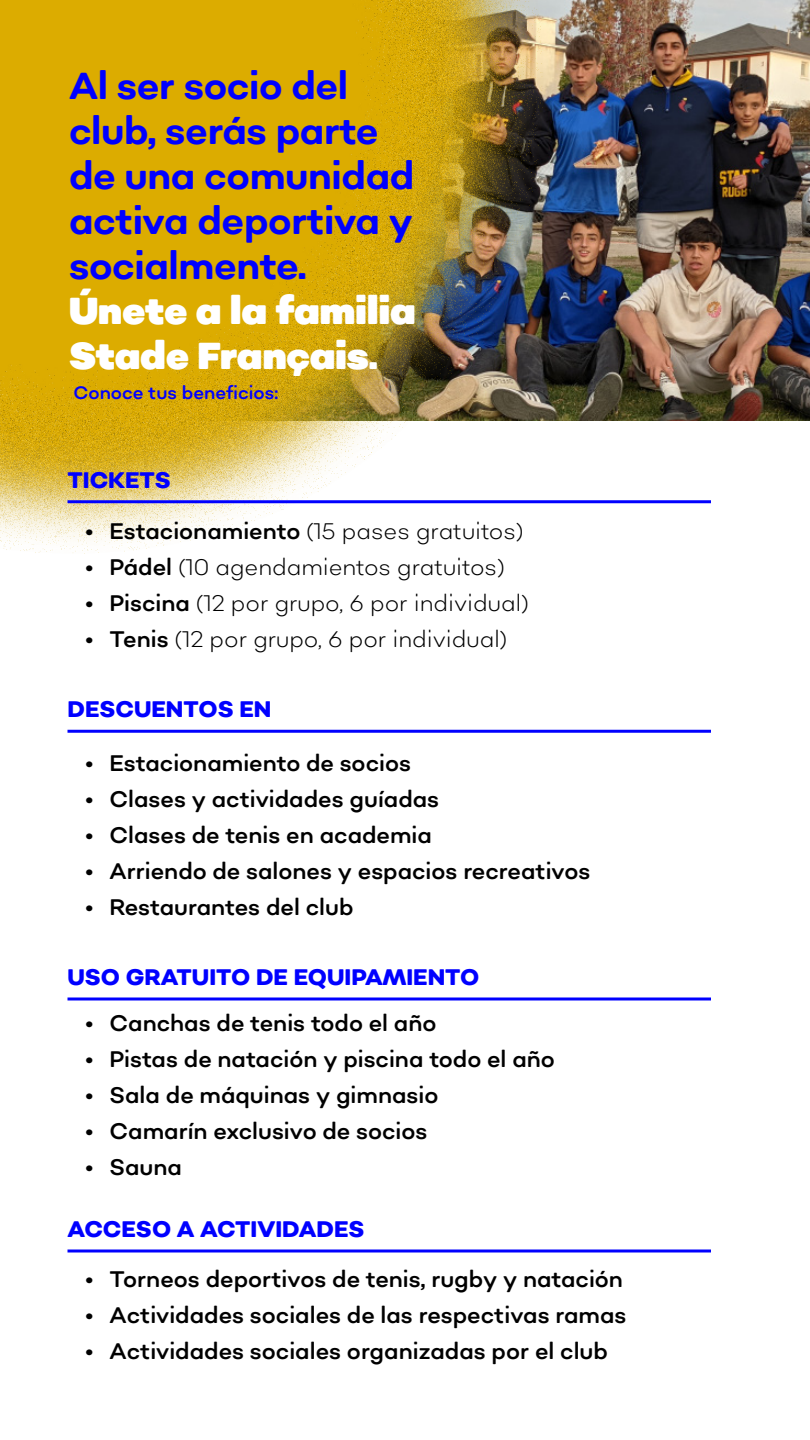
<style>
.page{position:relative;width:810px;height:1440px;background:#fff}
.page>*{position:absolute;margin:0;border:0;box-sizing:border-box;transform-origin:0 0}
.t1{font:700 37.5px/45px "Sonny Vol 2";letter-spacing:-.01em;color:#00f}
.t2{font:900 37.5px/45px "Sonny Vol 2";letter-spacing:-.01em;color:#fff}
.t3{font:22.5px "Sonny Vol 2";color:#000}
.t4{font:300 22.5px "Sonny Vol 2";color:#000}
.t5{font:800 22.5px "Sonny Vol 2";color:#00f}
.t6{font:18px "Sonny Vol 2";color:#00f}
.s1{font-weight:800}
.s2{font-weight:400}
</style>
<div class="page">
<img style="left:605px;top:0;width:205px;height:421px">
<img style="left:0;top:0;width:605px;height:554px">
<hr style="left:68px;top:998px;width:643px;height:2px;background:#00f">
<hr style="left:68px;top:730px;width:643px;height:3px;background:#00f">
<hr style="left:68px;top:1250px;width:643px;height:2px;background:#00f">
<hr style="left:68px;top:500px;width:643px;height:3px;background:#00f">
<h1 class="t1" style="left:69px;top:63px;width:347px">Al ser socio del club, serás parte de una comunidad activa deportiva y socialmente.</h1>
<h1 class="t2" style="left:69px;top:288px;width:348px">Únete a la familia<br>Stade Français<span class="s1">.</span></h1>
<p class="t6" style="left:74px;top:381px;width:206px">Conoce tus beneficios:</p>
<p class="t5" style="left:68px;top:465px;width:105px">TICKETS</p>
<p class="t4" style="left:86px;top:516px;width:440px"><span class="s2">• Estacionamiento</span> (15 pases gratuitos)</p>
<p class="t4" style="left:86px;top:552px;width:421px"><span class="s2">• Pádel</span> (10 agendamientos gratuitos)</p>
<p class="t4" style="left:86px;top:588px;width:445px"><span class="s2">• Piscina</span> (12 por grupo, 6 por individual)</p>
<p class="t4" style="left:86px;top:624px;width:424px"><span class="s2">• Tenis</span> (12 por grupo, 6 por individual)</p>
<p class="t5" style="left:68px;top:694px;width:205px">DESCUENTOS EN</p>
<p class="t3" style="left:86px;top:749px;width:327px">• Estacionamiento de socios</p>
<p class="t3" style="left:86px;top:785px;width:355px">• Clases y actividades guíadas</p>
<p class="t3" style="left:86px;top:821px;width:348px">• Clases de tenis en academia</p>
<p class="t3" style="left:86px;top:857px;width:507px">• Arriendo de salones y espacios recreativos</p>
<p class="t3" style="left:86px;top:893px;width:269px">• Restaurantes del club</p>
<p class="t5" style="left:68px;top:962px;width:413px">USO GRATUITO DE EQUIPAMIENTO</p>
<p class="t3" style="left:86px;top:1009px;width:353px">• Canchas de tenis todo el año</p>
<p class="t3" style="left:86px;top:1045px;width:471px">• Pistas de natación y piscina todo el año</p>
<p class="t3" style="left:86px;top:1081px;width:355px">• Sala de máquinas y gimnasio</p>
<p class="t3" style="left:86px;top:1117px;width:343px">• Camarín exclusivo de socios</p>
<p class="t3" style="left:86px;top:1153px;width:98px">• Sauna</p>
<p class="t5" style="left:68px;top:1214px;width:299px">ACCESO A ACTIVIDADES</p>
<p class="t3" style="left:86px;top:1265px;width:539px">• Torneos deportivos de tenis, rugby y natación</p>
<p class="t3" style="left:86px;top:1301px;width:543px">• Actividades sociales de las respectivas ramas</p>
<p class="t3" style="left:86px;top:1337px;width:524px">• Actividades sociales organizadas por el club</p>
</div>
